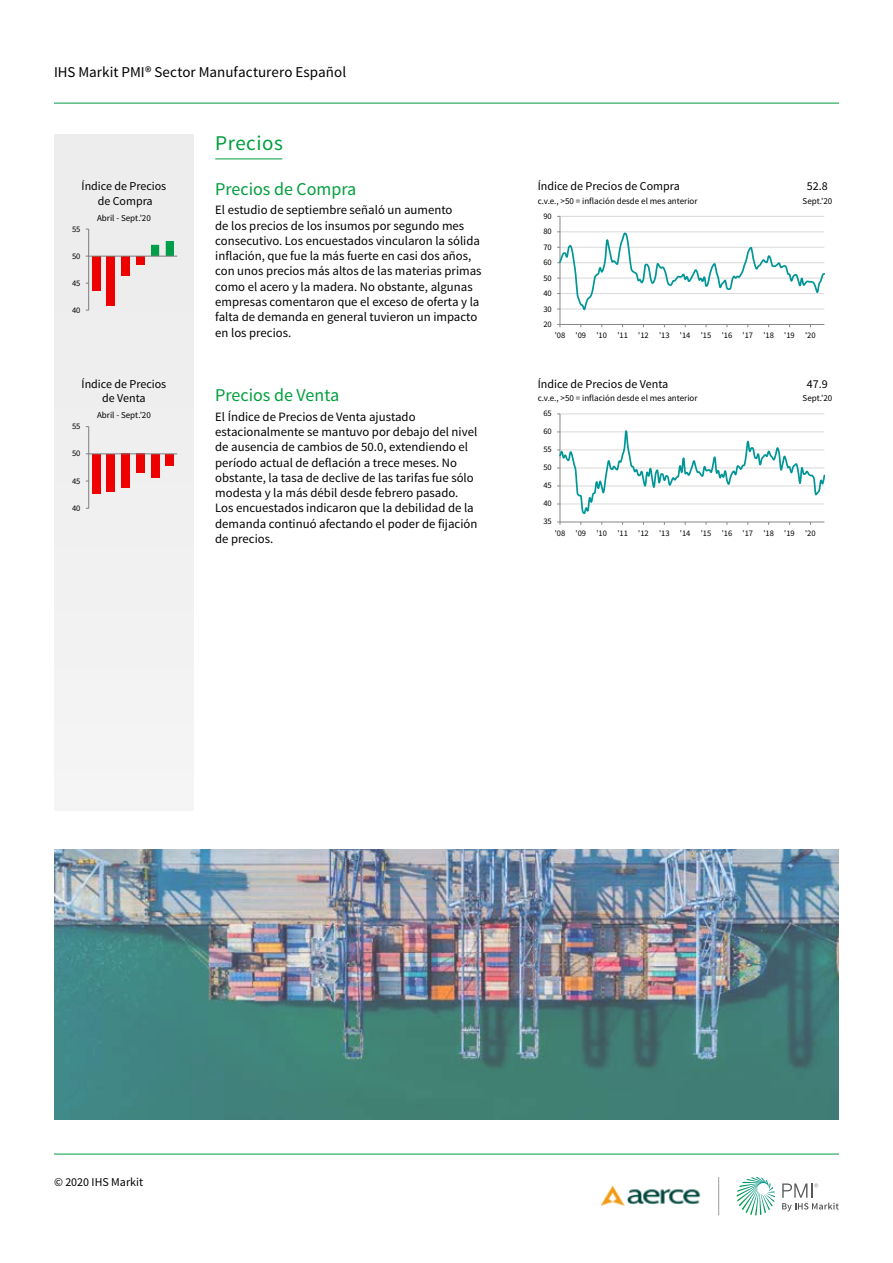
<style>
.page{position:relative;width:893px;height:1263px;background:#fff}
.page>*{position:absolute;margin:0;border:0;box-sizing:border-box;transform-origin:0 0}
.t1{font:21px "Source Sans Pro";letter-spacing:.025em;color:#009e3d}
.t2{font:18px "Source Sans Pro";color:#009e3d}
.t3{font:15px "Source Sans Pro";color:#000}
.t4{font:12.75px/15.3px "Source Sans Pro";color:#000}
.t5{font:12px/14.4px "Source Sans Pro";color:#000;text-align:center}
.t6{font:9px "Source Sans Pro";color:#000}
.t7{font:8.55px "Source Sans Pro";letter-spacing:-.005em;color:#000}
</style>
<div class="page">
<hr style="left:54px;top:103px;width:785px;height:1px;background:#009e3d">
<svg style="left:737px;top:1177px;width:38px;height:38px"></svg>
<svg style="left:782px;top:1183px;width:57px;height:28px"></svg>
<hr style="left:54px;top:1154px;width:785px;height:1px;background:#009e3d">
<img style="left:602px;top:1186px;width:99px;height:20px">
<hr style="left:718px;top:1177px;width:1px;height:38px;background:#9d9d9c">
<div style="left:54px;top:134px;width:140px;height:677px;background:#ededed"></div>
<hr style="left:215px;top:159px;width:67px;height:1px;background:#009e3d">
<hr style="left:560px;top:216px;width:264px;height:1px;background:#d9d9d9">
<hr style="left:560px;top:216px;width:1px;height:108px;background:#868686">
<hr style="left:560px;top:324px;width:264px;height:1px;background:#868686">
<svg style="left:557px;top:231px;width:268px;height:79px"></svg>
<div style="left:92px;top:256px;width:8px;height:34px;background:#ed0000"></div>
<div style="left:107px;top:256px;width:8px;height:49px;background:#ed0000"></div>
<div style="left:121px;top:256px;width:9px;height:20px;background:#ed0000"></div>
<div style="left:136px;top:256px;width:8px;height:9px;background:#ed0000"></div>
<svg style="left:151px;top:241px;width:23px;height:15px"></svg>
<hr style="left:88px;top:229px;width:1px;height:81px;background:#868686">
<hr style="left:89px;top:256px;width:88px;height:1px;background:#868686">
<hr style="left:560px;top:414px;width:264px;height:1px;background:#d9d9d9">
<hr style="left:560px;top:414px;width:1px;height:108px;background:#868686">
<hr style="left:560px;top:522px;width:264px;height:1px;background:#868686">
<svg style="left:557px;top:428px;width:268px;height:87px"></svg>
<div style="left:92px;top:454px;width:8px;height:40px;background:#ef0000"></div>
<div style="left:107px;top:454px;width:8px;height:37px;background:#ef0000"></div>
<div style="left:121px;top:454px;width:9px;height:34px;background:#ef0000"></div>
<div style="left:136px;top:454px;width:8px;height:19px;background:#ef0000"></div>
<div style="left:151px;top:454px;width:8px;height:23px;background:#ef0000"></div>
<div style="left:166px;top:454px;width:8px;height:11px;background:#ef0000"></div>
<hr style="left:88px;top:427px;width:1px;height:81px;background:#868686">
<hr style="left:89px;top:454px;width:88px;height:1px;background:#868686">
<img style="left:54px;top:849px;width:785px;height:271px">
<p class="t3" style="left:54px;top:63px;width:294px">IHS Markit PMI® Sector Manufacturero Español</p>
<h1 class="t1" style="left:215px;top:130px;width:69px">Precios</h1>
<p class="t5" style="left:82px;top:179px;width:86px">Índice de Precios de Compra</p>
<p class="t7" style="left:72px;top:223px;width:10px">55</p>
<p class="t7" style="left:72px;top:250px;width:10px">50</p>
<p class="t7" style="left:72px;top:277px;width:10px">45</p>
<p class="t7" style="left:72px;top:304px;width:10px">40</p>
<p class="t6" style="left:97px;top:212px;width:55px">Abril - Sept.’20</p>
<h2 class="t2" style="left:215px;top:177px;width:143px">Precios de Compra</h2>
<p class="t4" style="left:215px;top:203px;width:268px">El estudio de septiembre señaló un aumento<br>de los precios de los insumos por segundo mes consecutivo. Los encuestados vincularon la sólida inflación, que fue la más fuerte en casi dos años, con unos precios más altos de las materias primas como el acero y la madera. No obstante, algunas empresas comentaron que el exceso de oferta y la falta de demanda en general tuvieron un impacto en los precios.</p>
<p class="t5" style="left:538px;top:179px;width:144px">Índice de Precios de Compra</p>
<p class="t6" style="left:538px;top:195px;width:161px">c.v.e., &gt;50 = inflación desde el mes anterior</p>
<p class="t7" style="left:543px;top:211px;width:10px">90</p>
<p class="t7" style="left:543px;top:226px;width:10px">80</p>
<p class="t7" style="left:543px;top:242px;width:10px">70</p>
<p class="t7" style="left:543px;top:257px;width:10px">60</p>
<p class="t7" style="left:543px;top:272px;width:10px">50</p>
<p class="t7" style="left:543px;top:288px;width:10px">40</p>
<p class="t7" style="left:543px;top:303px;width:10px">30</p>
<p class="t7" style="left:543px;top:319px;width:10px">20</p>
<p class="t5" style="left:807px;top:179px;width:22px">52.8</p>
<p class="t6" style="left:803px;top:195px;width:31px">Sept.’20</p>
<p class="t7" style="left:555px;top:330px;width:262px">'08 '09 '10 '11 '12 '13 '14 '15 '16 '17 '18 '19 '20</p>
<p class="t5" style="left:82px;top:377px;width:86px">Índice de Precios de Venta</p>
<p class="t7" style="left:72px;top:421px;width:10px">55</p>
<p class="t7" style="left:72px;top:448px;width:10px">50</p>
<p class="t7" style="left:72px;top:475px;width:10px">45</p>
<p class="t7" style="left:72px;top:503px;width:10px">40</p>
<p class="t6" style="left:97px;top:410px;width:55px">Abril - Sept.’20</p>
<h2 class="t2" style="left:215px;top:384px;width:126px">Precios de Venta</h2>
<p class="t4" style="left:215px;top:409px;width:264px">El Índice de Precios de Venta ajustado estacionalmente se mantuvo por debajo del nivel de ausencia de cambios de 50.0, extendiendo el período actual de deflación a trece meses. No obstante, la tasa de declive de las tarifas fue sólo modesta y la más débil desde febrero pasado.<br>Los encuestados indicaron que la debilidad de la demanda continuó afectando el poder de fijación de precios.</p>
<p class="t5" style="left:538px;top:377px;width:132px">Índice de Precios de Venta</p>
<p class="t6" style="left:538px;top:393px;width:161px">c.v.e., &gt;50 = inflación desde el mes anterior</p>
<p class="t7" style="left:543px;top:408px;width:10px">65</p>
<p class="t7" style="left:543px;top:426px;width:10px">60</p>
<p class="t7" style="left:543px;top:444px;width:10px">55</p>
<p class="t7" style="left:543px;top:462px;width:10px">50</p>
<p class="t7" style="left:543px;top:480px;width:10px">45</p>
<p class="t7" style="left:543px;top:498px;width:10px">40</p>
<p class="t7" style="left:543px;top:516px;width:10px">35</p>
<p class="t5" style="left:807px;top:377px;width:22px">47.9</p>
<p class="t6" style="left:803px;top:392px;width:31px">Sept.’20</p>
<p class="t7" style="left:555px;top:528px;width:262px">'08 '09 '10 '11 '12 '13 '14 '15 '16 '17 '18 '19 '20</p>
<p class="t5" style="left:54px;top:1175px;width:91px">© 2020 IHS Markit</p>
</div>
